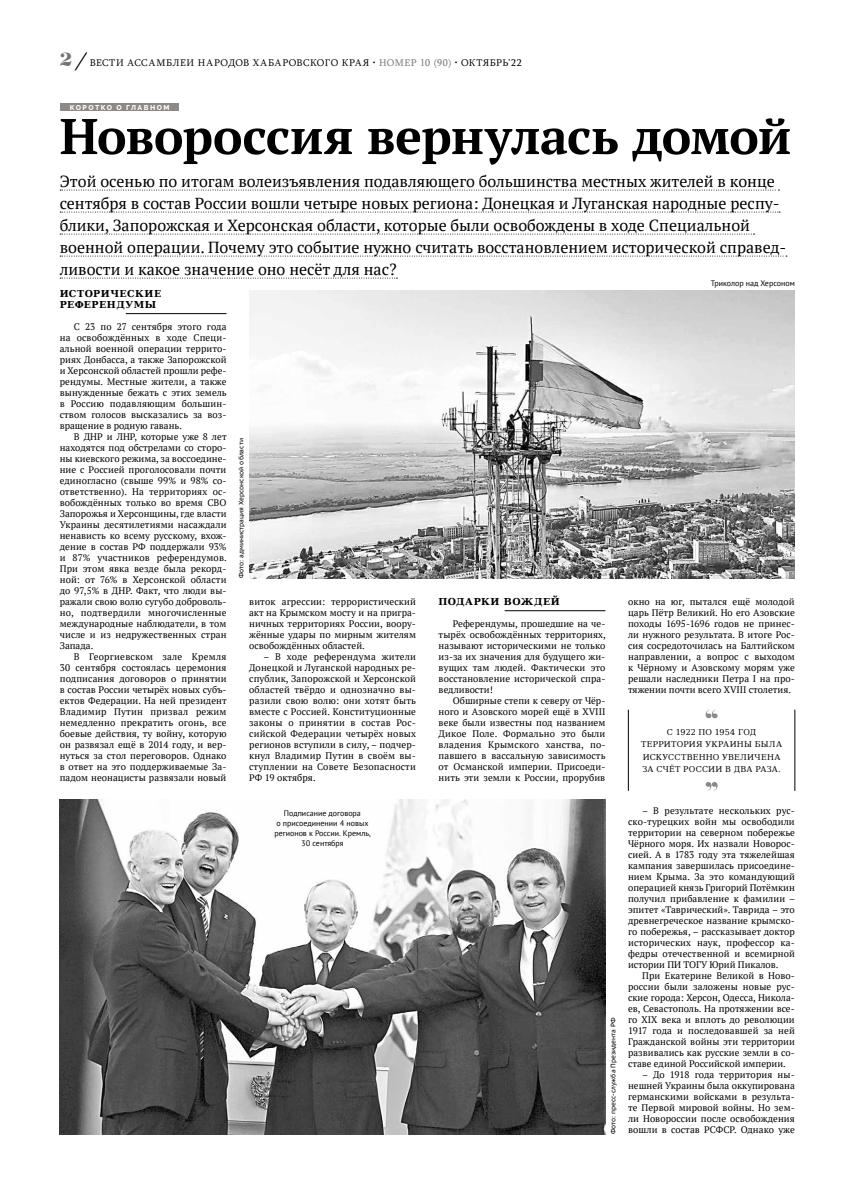
<style>
.page{position:relative;width:842px;height:1191px;background:#fff}
.page>*{position:absolute;margin:0;border:0;box-sizing:border-box;transform-origin:0 0}
.t1{font:700 50px "PT Serif";letter-spacing:-.015em;color:#000}
.t2{font:16px/22px "PT Serif";color:#000}
.t3{font:10px "Sylfaen";letter-spacing:.055em;color:#000}
.t4{font:9.5px/11px "PT Serif";letter-spacing:.005em;color:#000;text-align:justify}
.t5{font:700 9.5px/11px "DejaVu Serif";letter-spacing:.055em;color:#000}
.t6{font:8px/10px "PT Sans";color:#000;text-align:center}
.t7{font:8px/12.4px "DejaVu Serif";letter-spacing:.03em;color:#000;text-align:center}
.t8{font:800 7px "Raleway";letter-spacing:.205em;color:#fff}
.t9{font:6.5px "PT Sans Caption";color:#000}
.s1{font-family:"Bradobrei";font-size:18px;color:#787370}
.s2{font-family:"Bradobrei";font-size:18px}
.s3{color:#787370}
</style>
<div class="page">
<hr style="left:795px;top:709px;width:1px;height:82px;background:#000">
<hr style="left:628px;top:709px;width:1px;height:82px;background:#000">
<svg style="left:706px;top:709px;width:11px;height:9px"></svg>
<svg style="left:706px;top:782px;width:11px;height:8px"></svg>
<div style="left:60px;top:104px;width:118px;height:7px;background:#8c8986"></div>
<svg style="left:60px;top:190px;width:719px;height:1px"></svg>
<svg style="left:60px;top:212px;width:720px;height:1px"></svg>
<svg style="left:60px;top:234px;width:694px;height:1px"></svg>
<svg style="left:60px;top:256px;width:727px;height:1px"></svg>
<svg style="left:60px;top:278px;width:337px;height:1px"></svg>
<img style="left:249px;top:291px;width:546px;height:287px">
<hr style="left:126px;top:313px;width:100px;height:1px;background:#000">
<img style="left:60px;top:799px;width:545px;height:335px">
<hr style="left:505px;top:610px;width:100px;height:1px;background:#000">
<p class="t3" style="left:60px;top:56px;width:463px"><span class="s1">2</span><span class="s2">/</span>ВЕСТИ АССАМБЛЕИ НАРОДОВ ХАБАРОВСКОГО КРАЯ • <span class="s3">НОМЕР 10 (90)</span> • ОКТЯБРЬ’22</p>
<p class="t8" style="left:70px;top:104px;width:101px">КОРОТКО О ГЛАВНОМ</p>
<h1 class="t1" style="left:60px;top:103px;width:733px">Новороссия вернулась домой</h1>
<p class="t2" style="left:60px;top:170px;width:728px">Этой осенью по итогам волеизъявления подавляющего большинства местных жителей в конце сентября в состав России вошли четыре новых региона: Донецкая и Луганская народные респу&shy;блики, Запорожская и Херсонская области, которые были освобождены в ходе Специальной военной операции. Почему это событие нужно считать восстановлением исторической справед&shy;ливости и какое значение оно несёт для нас?</p>
<p class="t5" style="left:60px;top:287px;width:103px">ИСТОРИЧЕСКИЕ<br>РЕФЕРЕНДУМЫ</p>
<p class="t4" style="left:60px;top:321px;width:168px;text-indent:14px">С 23 по 27 сентября этого года на освобождённых в ходе Специ&shy;альной военной операции террито&shy;риях Донбасса, а также Запорожской и Херсонской областей прошли рефе&shy;рендумы. Местные жители, а также вынужденные бежать с этих земель в Россию подавляющим большин&shy;ством голосов высказались за воз&shy;вращение в родную гавань.</p>
<p class="t4" style="left:60px;top:431px;width:169px;text-indent:14px">В ДНР и ЛНР, которые уже 8 лет находятся под обстрелами со сторо&shy;ны киевского режима, за воссоедине&shy;ние с Россией проголосовали почти единогласно (свыше 99% и 98% со&shy;ответственно). На территориях ос&shy;вобождённых только во время СВО Запорожья и Херсонщины, где власти Украины десятилетиями насаждали ненависть ко всему русскому, вхож&shy;дение в состав РФ поддержали 93% и 87% участников референдумов.<br>При этом явка везде была рекорд&shy;ной: от 76% в Херсонской области до 97,5% в ДНР. Факт, что люди вы&shy;ражали свою волю сугубо доброволь&shy;но, подтвердили многочисленные международные наблюдатели, в том числе и из недружественных стран Запада.</p>
<p class="t4" style="left:60px;top:651px;width:168px;text-indent:14px">В Георгиевском зале Кремля 30 сентября состоялась церемония подписания договоров о принятии в состав России четырёх новых субъ&shy;ектов Федерации. На ней президент Владимир Путин призвал режим немедленно прекратить огонь, все боевые действия, ту войну, которую он развязал ещё в 2014 году, и вер&shy;нуться за стол переговоров. Однако в ответ на это поддерживаемые За&shy;падом неонацисты развязали новый</p>
<p class="t6" style="left:711px;top:278px;width:86px">Триколор над Херсоном</p>
<p class="t9" style="left:237px;top:578px;width:141px;rotate:-90deg">Фото: администрация Херсонской области</p>
<p class="t5" style="left:439px;top:595px;width:123px">ПОДАРКИ ВОЖДЕЙ</p>
<p class="t4" style="left:439px;top:618px;width:169px;text-indent:14px">Референдумы, прошедшие на че&shy;тырёх освобождённых территориях, называют историческими не только из-за их значения для будущего жи&shy;вущих там людей. Фактически это восстановление исторической спра&shy;ведливости!</p>
<p class="t4" style="left:439px;top:695px;width:168px;text-indent:14px">Обширные степи к северу от Чёр&shy;ного и Азовского морей ещё в XVIII веке были известны под названием Дикое Поле. Формально это были владения Крымского ханства, по&shy;павшего в вассальную зависимость от Османской империи. Присоеди&shy;нить эти земли к России, прорубив</p>
<p class="t4" style="left:628px;top:596px;width:168px">окно на юг, пытался ещё молодой царь Пётр Великий. Но его Азовские походы 1695-1696 годов не принес&shy;ли нужного результата. В итоге Рос&shy;сия сосредоточилась на Балтийском направлении, а вопрос с выходом к Чёрному и Азовскому морям уже решали наследники Петра I на про&shy;тяжении почти всего XVIII столетия.</p>
<p class="t4" style="left:249px;top:596px;width:168px">виток агрессии: террористический акт на Крымском мосту и на пригра&shy;ничных территориях России, воору&shy;жённые удары по мирным жителям освобождённых областей.</p>
<p class="t4" style="left:249px;top:651px;width:168px;text-indent:14px">– В ходе референдума жители Донецкой и Луганской народных ре&shy;спублик, Запорожской и Херсонской областей твёрдо и однозначно вы&shy;разили свою волю: они хотят быть вместе с Россией. Конституционные законы о принятии в состав Рос&shy;сийской Федерации четырёх новых регионов вступили в силу, – подчер&shy;кнул Владимир Путин в своём вы&shy;ступлении на Совете Безопасности РФ 19 октября.</p>
<p class="t7" style="left:641px;top:725px;width:142px">С 1922 ПО 1954 ГОД<br>ТЕРРИТОРИЯ УКРАИНЫ БЫЛА<br>ИСКУССТВЕННО УВЕЛИЧЕНА<br>ЗА СЧЁТ РОССИИ В ДВА РАЗА.</p>
<p class="t6" style="left:274px;top:808px;width:98px">Подписание договора<br>о присоединении 4 новых регионов к России. Кремль,<br>30 сентября</p>
<p class="t9" style="left:609px;top:1134px;width:118px;rotate:-90deg">Фото: пресс-служба Президента РФ</p>
<p class="t4" style="left:628px;top:805px;width:169px;text-indent:14px">– В результате нескольких рус&shy;ско-турецких войн мы освободили территории на северном побережье Чёрного моря. Их назвали Новорос&shy;сией. А в 1783 году эта тяжелейшая кампания завершилась присоедине&shy;нием Крыма. За это командующий операцией князь Григорий Потёмкин получил прибавление к фамилии – эпитет «Таврический». Таврида – это древнегреческое название крымско&shy;го побережья, – рассказывает доктор исторических наук, профессор ка&shy;федры отечественной и всемирной истории ПИ ТОГУ Юрий Пикалов.</p>
<p class="t4" style="left:628px;top:970px;width:168px;text-indent:14px">При Екатерине Великой в Ново&shy;россии были заложены новые рус&shy;ские города: Херсон, Одесса, Никола&shy;ев, Севастополь. На протяжении все&shy;го XIX века и вплоть до революции 1917 года и последовавшей за ней Гражданской войны эти территории развивались как русские земли в со&shy;ставе единой Российской империи.</p>
<p class="t4" style="left:628px;top:1069px;width:168px;text-indent:14px">– До 1918 года территория ны&shy;нешней Украины была оккупирована германскими войсками в результа&shy;те Первой мировой войны. Но зем&shy;ли Новороссии после освобождения вошли в состав РСФСР. Однако уже</p>
</div>
